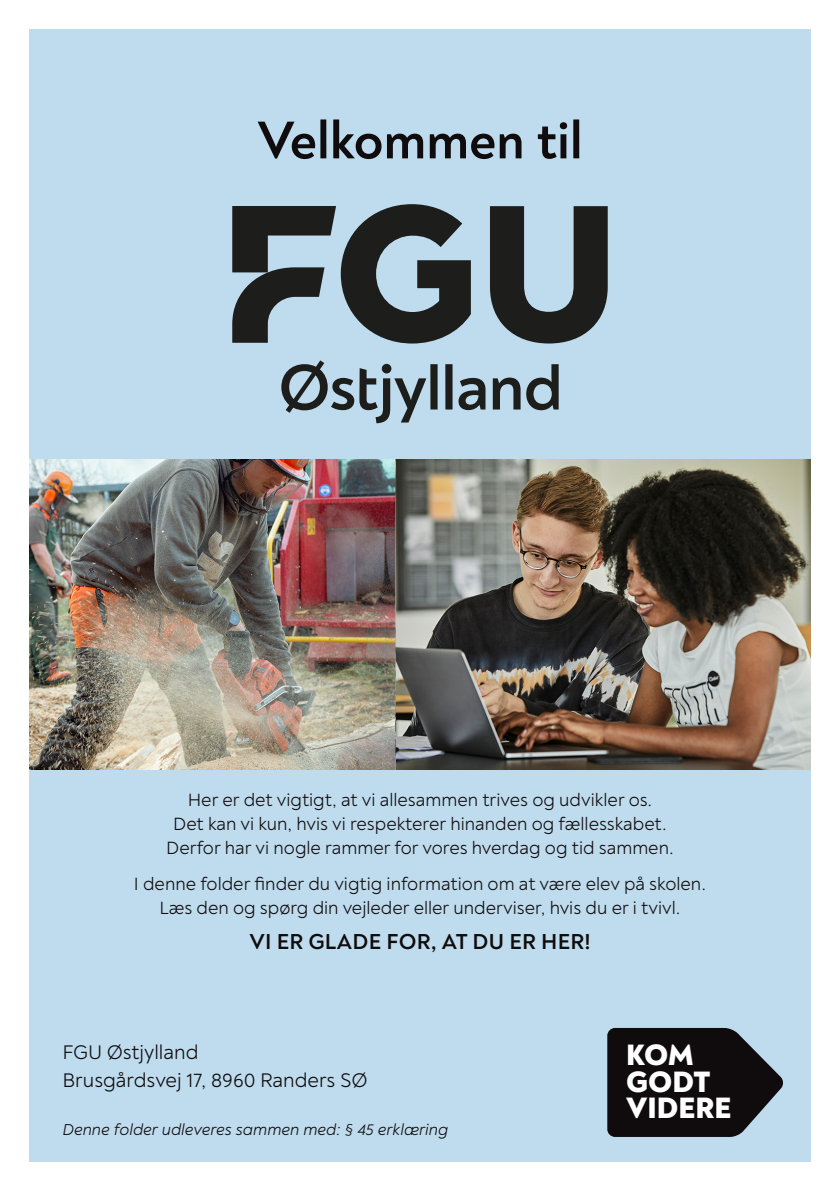
<style>
.page{position:relative;width:840px;height:1191px;background:#fff}
.page>*{position:absolute;margin:0;border:0;box-sizing:border-box;transform-origin:0 0}
.t1{font:700 54px "Noah";color:#100c0d}
.t2{font:800 30px "Noah Head";color:#fff}
.t3{font:700 22px "Noah Head";letter-spacing:.01em;color:#100c0d}
.t4{font:20px "Noah Head";color:#100c0d}
.t5{font:18px "Noah Head";color:#100c0d}
.t6{font:italic 16px "Noah Head";color:#100c0d}
</style>
<div class="page">
<div style="left:29px;top:29px;width:781px;height:1132px;background:#bedcee"></div>
<svg style="left:281px;top:360px;width:145px;height:63px"></svg>
<div style="left:430px;top:364px;width:7px;height:45px;background:#1d1d1b"></div>
<div style="left:445px;top:364px;width:7px;height:45px;background:#1d1d1b"></div>
<svg style="left:458px;top:378px;width:27px;height:32px"></svg>
<svg style="left:492px;top:377px;width:28px;height:32px"></svg>
<svg style="left:526px;top:364px;width:32px;height:46px"></svg>
<div style="left:381px;top:364px;width:10px;height:9px;background:#1d1d1b;border-radius:50%"></div>
<svg style="left:490px;top:206px;width:117px;height:137px"></svg>
<svg style="left:232px;top:204px;width:238px;height:139px"></svg>
<svg style="left:607px;top:1028px;width:176px;height:109px;background:#26262a"></svg>
<img style="left:29px;top:459px;width:781px;height:310px">
<p class="t1" style="left:257px;top:106px;width:327px">Velkommen til</p>
<p class="t5" style="left:188px;top:789px;width:465px">Her er det vigtigt, at vi allesammen trives og udvikler os.</p>
<p class="t5" style="left:173px;top:813px;width:495px">Det kan vi kun, hvis vi respekterer hinanden og fællesskabet.</p>
<p class="t5" style="left:166px;top:837px;width:508px">Derfor har vi nogle rammer for vores hverdag og tid sammen.</p>
<p class="t5" style="left:134px;top:872px;width:573px">I denne folder finder du vigtig information om at være elev på skolen.</p>
<p class="t5" style="left:159px;top:896px;width:522px">Læs den og spørg din vejleder eller underviser, hvis du er i tvivl.</p>
<p class="t3" style="left:249px;top:927px;width:342px">VI ER GLADE FOR, AT DU ER HER!</p>
<p class="t4" style="left:62px;top:1040px;width:137px">FGU Østjylland</p>
<p class="t4" style="left:62px;top:1068px;width:307px">Brusgårdsvej 17, 8960 Randers SØ</p>
<p class="t6" style="left:62px;top:1119px;width:387px">Denne folder udleveres sammen med: § 45 erklæring</p>
<p class="t2" style="left:625px;top:1035px;width:69px">KOM</p>
<p class="t2" style="left:625px;top:1061px;width:86px">GODT</p>
<p class="t2" style="left:625px;top:1088px;width:107px">VIDERE</p>
</div>
